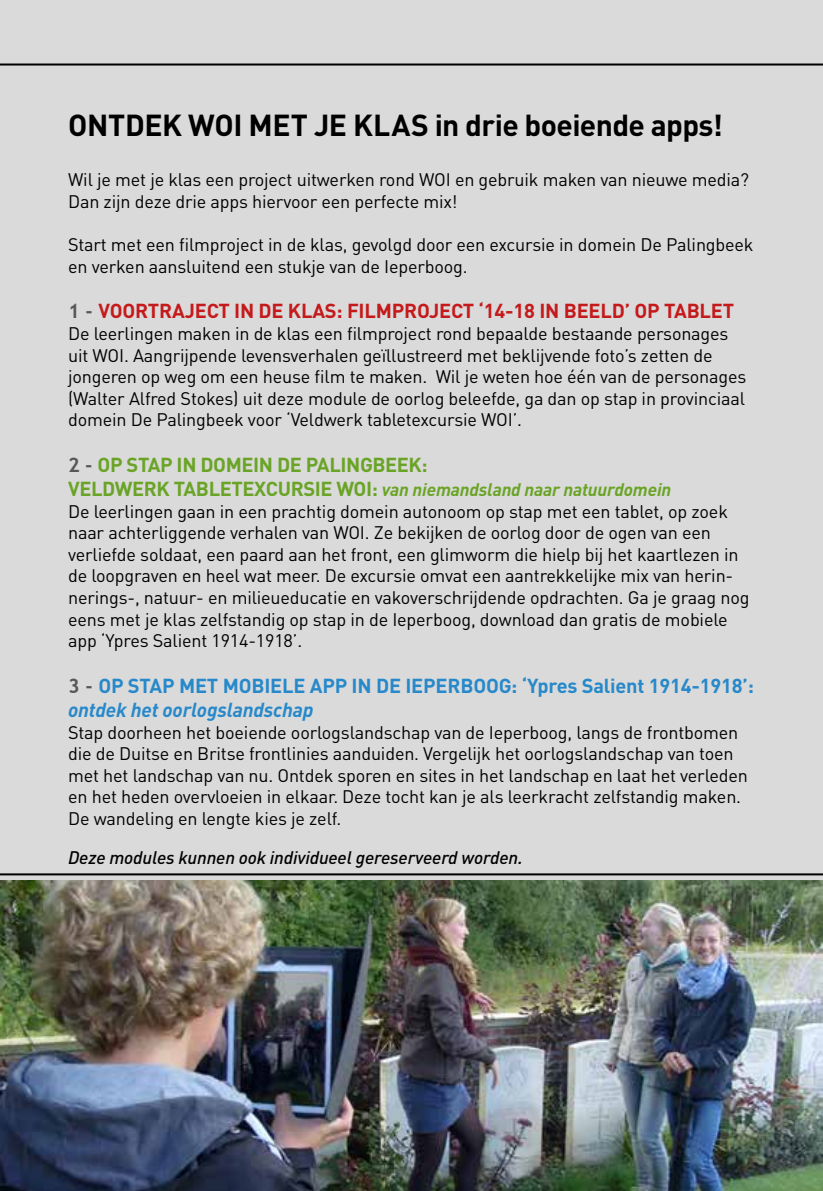
<style>
.page{position:relative;width:823px;height:1191px;background:#fff}
.page>*{position:absolute;margin:0;border:0;box-sizing:border-box;transform-origin:0 0}
.t1{font:700 30px "DINOT";letter-spacing:-.015em;color:#000}
.t2{font:700 20px/24px "DINOT";letter-spacing:-.01em;color:#2789ca}
.t3{font:700 20px "DINOT";letter-spacing:-.01em;color:#c51a1b}
.t4{font:700 20px "DINOT";letter-spacing:-.02em;color:#6aa426}
.t5{font:18px/21.6px "DINOT";letter-spacing:-.01em;color:#000}
.t6{font:italic 500 18px "DINOT";letter-spacing:-.01em;color:#000}
.s1{font-family:"Trebuchet MS";color:#575756}
.s2{font-weight:700;font-size:20px;color:#6aa426}
.s3{font-weight:700;font-style:italic;color:#6aa426}
.s4{font-style:italic}
</style>
<div class="page">
<div style="left:0;top:0;width:822px;height:1191px;background:#dadada"></div>
<img style="left:0;top:880px;width:822px;height:311px">
<hr style="left:0;top:873px;width:822px;height:2px;background:#000">
<hr style="left:0;top:63px;width:822px;height:2px;background:#000">
<hr style="left:822px;top:873px;width:1px;height:318px;background:#dadada">
<h1 class="t1" style="left:68px;top:105px;width:655px">ONTDEK WOI MET JE KLAS in drie boeiende apps!</h1>
<p class="t5" style="left:68px;top:168px;width:682px">Wil je met je klas een project uitwerken rond WOI en gebruik maken van nieuwe media?<br>Dan zijn deze drie apps hiervoor een perfecte mix!</p>
<p class="t5" style="left:68px;top:233px;width:686px">Start met een filmproject in de klas, gevolgd door een excursie in domein De Palingbeek en verken aansluitend een stukje van de Ieperboog.</p>
<p class="t3" style="left:68px;top:297px;width:667px"><span class="s1">1 -</span> VOORTRAJECT IN DE KLAS: FILMPROJECT ‘14-18 IN BEELD’ OP TABLET</p>
<p class="t5" style="left:68px;top:322px;width:679px">De leerlingen maken in de klas een filmproject rond bepaalde bestaande personages uit WOI. Aangrijpende levensverhalen geïllustreerd met beklijvende foto’s zetten de jongeren op weg om een heuse film te maken. Wil je weten hoe één van de personages (Walter Alfred Stokes) uit deze module de oorlog beleefde, ga dan op stap in provinciaal domein De Palingbeek voor ‘Veldwerk tabletexcursie WOI’.</p>
<p class="t4" style="left:68px;top:451px;width:361px"><span class="s1">2 -</span> OP STAP IN DOMEIN DE PALINGBEEK:</p>
<p class="t5" style="left:68px;top:478px;width:682px"><span class="s2">VELDWERK TABLETEXCURSIE WOI:</span> <span class="s3">van niemandsland naar natuurdomein<br></span>De leerlingen gaan in een prachtig domein autonoom op stap met een tablet, op zoek naar achterliggende verhalen van WOI. Ze bekijken de oorlog door de ogen van een verliefde soldaat, een paard aan het front, een glimworm die hielp bij het kaartlezen in de loopgraven en heel wat meer. De excursie omvat een aantrekkelijke mix van herin&shy;nerings-, natuur- en milieueducatie en vakoverschrijdende opdrachten. Ga je graag nog eens met je klas zelfstandig op stap in de Ieperboog, download dan gratis de mobiele app ‘Ypres Salient 1914-1918’.</p>
<p class="t2" style="left:68px;top:673px;width:687px"><span class="s1">3 -</span> OP STAP MET MOBIELE APP IN DE IEPERBOOG: ‘Ypres Salient 1914-1918’: <span class="s4">ontdek het oorlogslandschap</span></p>
<p class="t5" style="left:68px;top:720px;width:681px">Stap doorheen het boeiende oorlogslandschap van de Ieperboog, langs de frontbomen die de Duitse en Britse frontlinies aanduiden. Vergelijk het oorlogslandschap van toen met het landschap van nu. Ontdek sporen en sites in het landschap en laat het verleden en het heden overvloeien in elkaar. Deze tocht kan je als leerkracht zelfstandig maken.<br>De wandeling en lengte kies je zelf.</p>
<p class="t6" style="left:68px;top:845px;width:456px">Deze modules kunnen ook individueel gereserveerd worden.</p>
</div>
